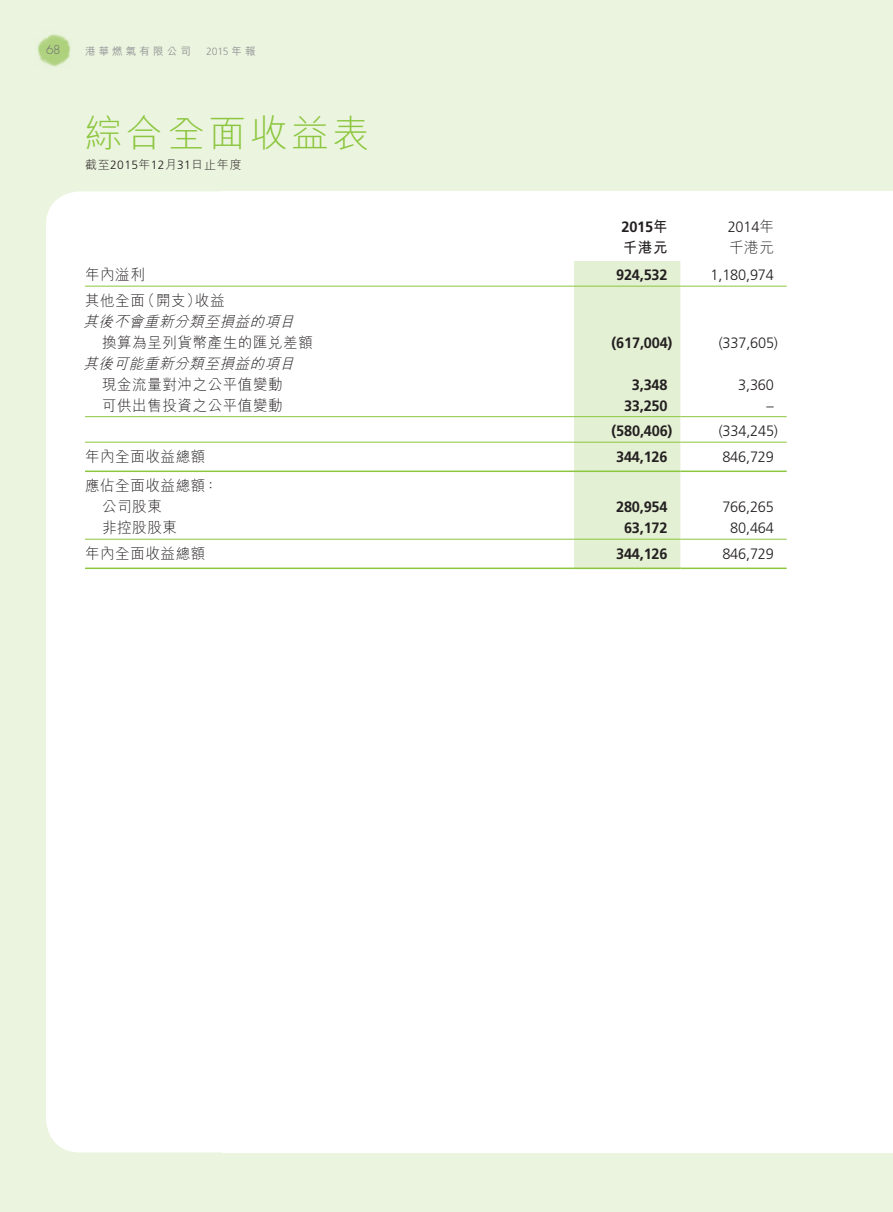
<style>
.page{position:relative;width:893px;height:1212px;background:#ebf4de}
.page>*{position:absolute;margin:0;border:0;box-sizing:border-box;transform-origin:0 0}
.t1{font:300 37.5px "M Hei HK";letter-spacing:.1em;color:#8bc63e}
.Body_Text{font:300 15px "M Hei HK";letter-spacing:.04em;color:#231f20}
.Body_Text-2{font:700 15px "Frutiger LT Std";letter-spacing:-.01em;color:#231f20}
.Body_Text-3{font:300 15px "Frutiger LT Std";letter-spacing:-.01em;color:#231f20}
.Body_Text-4{font:italic 300 15px "M Hei HK";color:#231f20}
.Body_Text-5{font:700 15px "M Hei HK";color:#231f20}
.t2{font:300 12px "M Hei HK";letter-spacing:.08em;color:#231f20}
.t3{font:300 12px "Futura Std";color:#6c6d70}
.t4{font:500 10.5px "M Hei HK";color:#939598}
.t5{font:300 10.5px "Frutiger LT Std";color:#939598}
.s1{font-family:"M Hei HK";font-weight:500}
.s2{font-family:"Frutiger LT Std"}
.s3{font-family:"M Hei HK"}
</style>
<div class="page">
<div style="left:46px;top:191px;width:670px;height:961px;background:#fff;border-radius:34px"></div>
<div style="left:222px;top:191px;width:671px;height:961px;background:#fff"></div>
<img style="left:37px;top:34px;width:34px;height:32px">
<div style="left:574px;top:261px;width:106px;height:306px;background:#e4f0d4"></div>
<hr style="left:85px;top:286px;width:489px;height:1px;background:#8bc63e">
<hr style="left:574px;top:286px;width:106px;height:1px;background:#8bc63e">
<hr style="left:680px;top:286px;width:107px;height:1px;background:#8bc63e">
<hr style="left:85px;top:416px;width:489px;height:1px;background:#8bc63e">
<hr style="left:574px;top:416px;width:106px;height:1px;background:#8bc63e">
<hr style="left:680px;top:416px;width:107px;height:1px;background:#8bc63e">
<hr style="left:85px;top:442px;width:489px;height:1px;background:#8bc63e">
<hr style="left:574px;top:442px;width:106px;height:1px;background:#8bc63e">
<hr style="left:680px;top:442px;width:107px;height:1px;background:#8bc63e">
<hr style="left:85px;top:470px;width:489px;height:2px;background:#8bc63e">
<hr style="left:574px;top:470px;width:106px;height:2px;background:#8bc63e">
<hr style="left:680px;top:470px;width:107px;height:2px;background:#8bc63e">
<hr style="left:85px;top:539px;width:489px;height:1px;background:#8bc63e">
<hr style="left:574px;top:539px;width:106px;height:1px;background:#8bc63e">
<hr style="left:680px;top:539px;width:107px;height:1px;background:#8bc63e">
<hr style="left:85px;top:567px;width:489px;height:2px;background:#8bc63e">
<hr style="left:574px;top:567px;width:106px;height:2px;background:#8bc63e">
<hr style="left:680px;top:567px;width:107px;height:2px;background:#8bc63e">
<p class="t3" style="left:46px;top:42px;width:16px">68</p>
<p class="t4" style="left:85px;top:43px;width:107px">港 華 燃 氣 有 限 公 司</p>
<p class="t5" style="left:206px;top:45px;width:51px">2015 <span class="s1">年 報</span></p>
<p class="t1" style="left:85px;top:114px;width:286px">綜合全面收益表</p>
<p class="t2" style="left:85px;top:158px;width:158px">截至<span class="s2">2015</span>年<span class="s2">12</span>月<span class="s2">31</span>日止年度</p>
<p class="Body_Text-2" style="left:621px;top:218px;width:48px">2015<span class="s3">年</span></p>
<p class="Body_Text-3" style="left:728px;top:218px;width:48px">2014<span class="s3">年</span></p>
<p class="Body_Text-5" style="left:623px;top:236px;width:46px">千港元</p>
<p class="Body_Text" style="left:729px;top:240px;width:46px">千港元</p>
<p class="Body_Text" style="left:85px;top:267px;width:61px">年內溢利</p>
<p class="Body_Text-2" style="left:616px;top:266px;width:53px">924,532</p>
<p class="Body_Text-3" style="left:711px;top:266px;width:65px">1,180,974</p>
<p class="Body_Text" style="left:85px;top:292px;width:141px">其他全面（開支）收益</p>
<p class="Body_Text-4" style="left:84px;top:313px;width:216px">其後不會重新分類至損益的項目</p>
<p class="Body_Text" style="left:102px;top:334px;width:212px">換算為呈列貨幣產生的匯兌差額</p>
<p class="Body_Text-2" style="left:612px;top:334px;width:62px">(617,004)</p>
<p class="Body_Text-3" style="left:719px;top:334px;width:61px">(337,605)</p>
<p class="Body_Text-4" style="left:84px;top:355px;width:216px">其後可能重新分類至損益的項目</p>
<p class="Body_Text" style="left:102px;top:376px;width:182px">現金流量對沖之公平值變動</p>
<p class="Body_Text-2" style="left:632px;top:376px;width:37px">3,348</p>
<p class="Body_Text-3" style="left:738px;top:376px;width:37px">3,360</p>
<p class="Body_Text" style="left:102px;top:397px;width:182px">可供出售投資之公平值變動</p>
<p class="Body_Text-2" style="left:624px;top:397px;width:45px">33,250</p>
<p class="Body_Text-3" style="left:767px;top:397px;width:9px">–</p>
<p class="Body_Text-2" style="left:612px;top:422px;width:62px">(580,406)</p>
<p class="Body_Text-3" style="left:719px;top:422px;width:61px">(334,245)</p>
<p class="Body_Text" style="left:85px;top:448px;width:122px">年內全面收益總額</p>
<p class="Body_Text-2" style="left:616px;top:448px;width:53px">344,126</p>
<p class="Body_Text-3" style="left:722px;top:448px;width:53px">846,729</p>
<p class="Body_Text" style="left:85px;top:478px;width:134px">應佔全面收益總額：</p>
<p class="Body_Text" style="left:102px;top:499px;width:61px">公司股東</p>
<p class="Body_Text-2" style="left:616px;top:498px;width:53px">280,954</p>
<p class="Body_Text-3" style="left:722px;top:498px;width:53px">766,265</p>
<p class="Body_Text" style="left:102px;top:520px;width:76px">非控股股東</p>
<p class="Body_Text-2" style="left:624px;top:519px;width:45px">63,172</p>
<p class="Body_Text-3" style="left:730px;top:519px;width:45px">80,464</p>
<p class="Body_Text" style="left:85px;top:545px;width:122px">年內全面收益總額</p>
<p class="Body_Text-2" style="left:616px;top:545px;width:53px">344,126</p>
<p class="Body_Text-3" style="left:722px;top:545px;width:53px">846,729</p>
</div>
